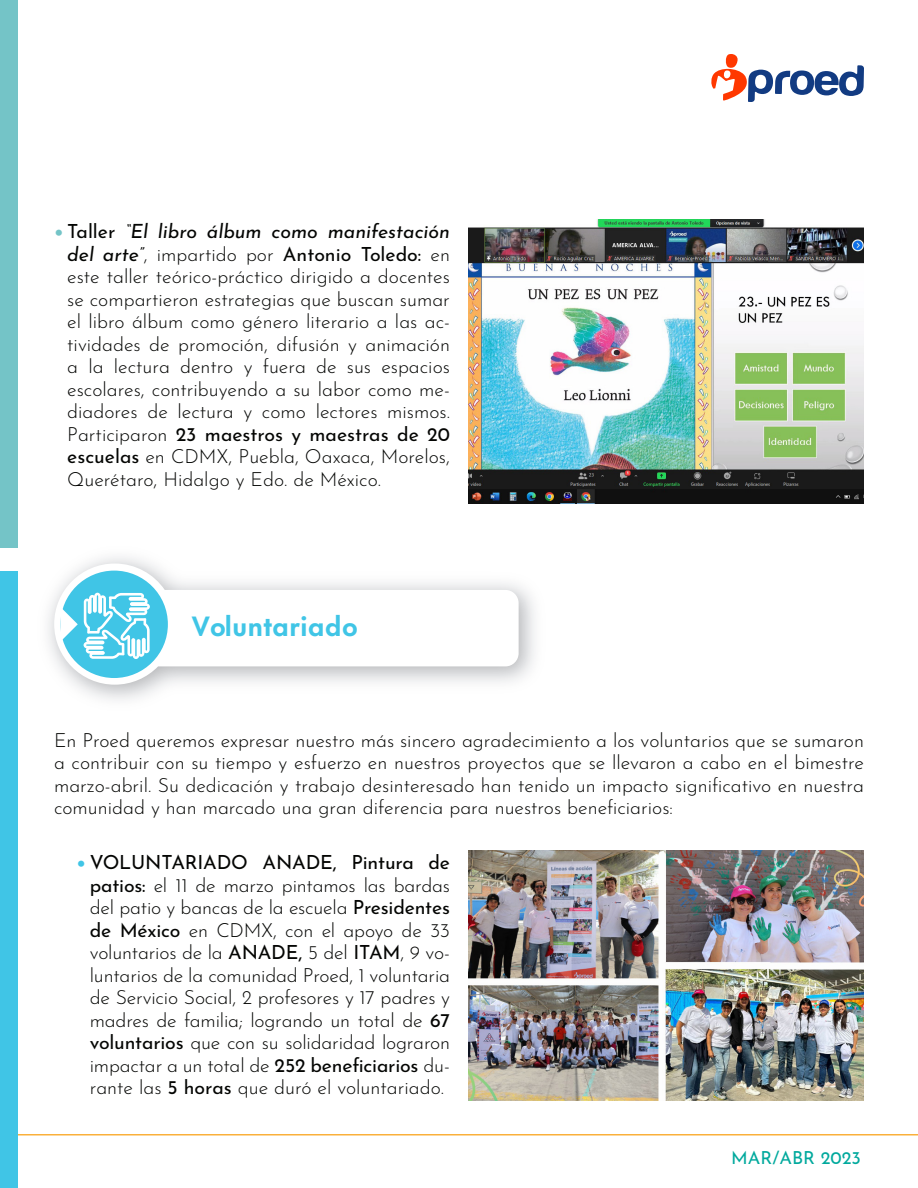
<style>
.page{position:relative;width:918px;height:1188px;background:#fff}
.page>*{position:absolute;margin:0;border:0;box-sizing:border-box;transform-origin:0 0}
.t1{font:700 25.8px "Futura Now Text";color:#40c5e6}
.t2{font:100 19.5px/22.5px "Josefin Sans";color:#040503;text-align:justify}
.t3{font:18px "Josefin Sans";color:#00a99d}
.s1{font-family:"Laca";font-weight:400;font-size:25.5px;color:#74c4c7}
.s2{font-weight:400}
.s3{font-style:italic}
.s4{font-family:"Laca";font-weight:400;font-size:25.5px;color:#40c5e6}
</style>
<div class="page">
<hr style="left:0;top:1134px;width:918px;height:2px;background:#fab03b">
<svg style="left:54px;top:564px;width:465px;height:121px"></svg>
<div style="left:60px;top:571px;width:108px;height:107px;background:#40c5e6;border-radius:50%"></div>
<svg style="left:60px;top:607px;width:18px;height:35px"></svg>
<svg style="left:84px;top:593px;width:66px;height:66px"></svg>
<svg style="left:711px;top:54px;width:153px;height:48px"></svg>
<div style="left:0;top:0;width:18px;height:548px;background:#74c4c7"></div>
<div style="left:0;top:572px;width:18px;height:616px;background:#40c5e6"></div>
<img style="left:468px;top:219px;width:396px;height:285px">
<img style="left:468px;top:850px;width:396px;height:250px">
<p class="t2" style="left:67px;top:218px;width:384px;text-indent:-13px"><span class="s1">•</span> <span class="s2">Taller</span> <span class="s3">“El libro álbum como manifestación del arte”</span>, impartido por <span class="s2">Antonio Toledo:</span> en este taller teórico-práctico dirigido a docentes se compartieron estrategias que buscan sumar el libro álbum como género literario a las ac&shy;tividades de promoción, difusión y animación a la lectura dentro y fuera de sus espacios escolares, contribuyendo a su labor como me&shy;diadores de lectura y como lectores mismos.<br>Participaron <span class="s2">23 maestros y maestras de 20 escuelas</span> en CDMX, Puebla, Oaxaca, Morelos, Querétaro, Hidalgo y Edo. de México.</p>
<h1 class="t1" style="left:192px;top:604px;width:168px">Voluntariado</h1>
<p class="t2" style="left:54px;top:727px;width:812px">En Proed queremos expresar nuestro más sincero agradecimiento a los voluntarios que se sumaron a contribuir con su tiempo y esfuerzo en nuestros proyectos que se llevaron a cabo en el bimestre marzo-abril. Su dedicación y trabajo desinteresado han tenido un impacto significativo en nuestra comunidad y han marcado una gran diferencia para nuestros beneficiarios:</p>
<p class="t2" style="left:90px;top:850px;width:362px;text-indent:-13px"><span class="s4">•</span> <span class="s2">VOLUNTARIADO ANADE, Pintura de patios:</span> el 11 de marzo pintamos las bardas del patio y bancas de la escuela <span class="s2">Presidentes de México</span> en CDMX, con el apoyo de 33 voluntarios de la <span class="s2">ANADE,</span> 5 del <span class="s2">ITAM</span>, 9 vo&shy;luntarios de la comunidad Proed, 1 voluntaria de Servicio Social, 2 profesores y 17 padres y madres de familia; logrando un total de <span class="s2">67 voluntarios</span> que con su solidaridad lograron impactar a un total de <span class="s2">252 beneficiarios</span> du&shy;rante las <span class="s2">5 horas</span> que duró el voluntariado.</p>
<p class="t3" style="left:731px;top:1143px;width:131px">MAR/ABR 2023</p>
</div>
